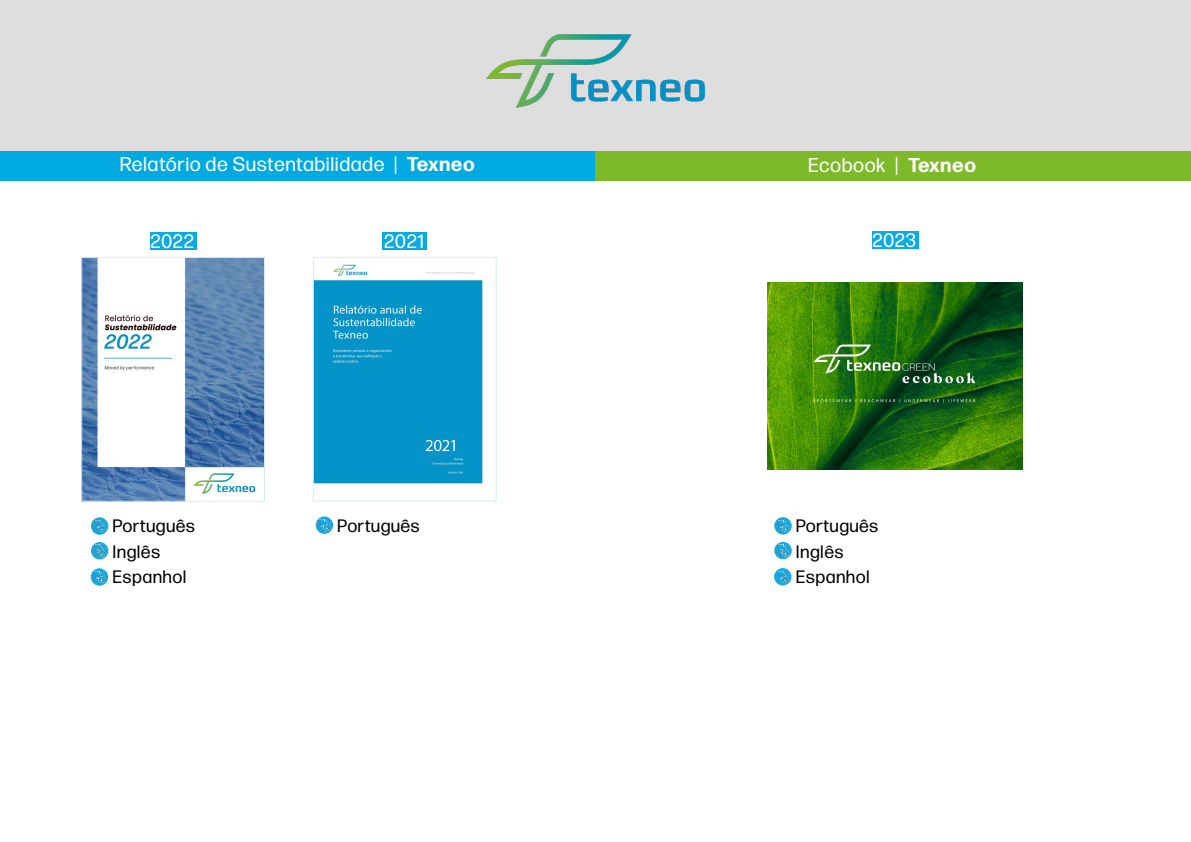
<style>
.page{position:relative;width:1191px;height:842px;background:#fff}
.page>*{position:absolute;margin:0;border:0;box-sizing:border-box;transform-origin:0 0}
.t1{font:20px "Forma DJR Display";letter-spacing:.06em;color:#fffffd}
.t2{font:19.5px "Forma DJR Display";letter-spacing:.06em;color:#fff}
.t3{font:18px "Forma DJR Display";letter-spacing:.055em;color:#000}
.s1{font-weight:700}
</style>
<div class="page">
<svg style="left:91px;top:568px;width:17px;height:18px"></svg>
<svg style="left:774px;top:568px;width:17px;height:17px"></svg>
<svg style="left:91px;top:542px;width:17px;height:17px"></svg>
<svg style="left:774px;top:542px;width:17px;height:17px"></svg>
<svg style="left:91px;top:517px;width:17px;height:18px"></svg>
<svg style="left:774px;top:517px;width:17px;height:17px"></svg>
<svg style="left:316px;top:516px;width:17px;height:18px"></svg>
<img style="left:315px;top:264px;width:168px;height:220px">
<div style="left:313px;top:257px;width:183px;height:244px;border:1px solid #d7edf0"></div>
<img style="left:767px;top:283px;width:256px;height:186px">
<img style="left:83px;top:259px;width:180px;height:240px">
<div style="left:81px;top:257px;width:184px;height:244px;border:1px solid #d7edf0"></div>
<div style="left:150px;top:233px;width:46px;height:17px;background:#0baae1"></div>
<div style="left:872px;top:232px;width:46px;height:17px;background:#0baae1"></div>
<div style="left:383px;top:232px;width:44px;height:18px;background:#0baae1"></div>
<svg style="left:94px;top:571px;width:11px;height:12px"></svg>
<svg style="left:777px;top:571px;width:11px;height:12px"></svg>
<svg style="left:94px;top:545px;width:12px;height:11px"></svg>
<svg style="left:777px;top:545px;width:12px;height:11px"></svg>
<svg style="left:94px;top:520px;width:12px;height:12px"></svg>
<svg style="left:777px;top:520px;width:12px;height:12px"></svg>
<svg style="left:319px;top:519px;width:11px;height:12px"></svg>
<div style="left:0;top:0;width:1191px;height:156px;background:#dedede"></div>
<div style="left:0;top:151px;width:595px;height:29px;background:#00aae0"></div>
<div style="left:595px;top:151px;width:596px;height:29px;background:#7db928"></div>
<img style="left:486px;top:34px;width:220px;height:74px">
<p class="t1" style="left:120px;top:152px;width:356px">Relatório de Sustentabilidade | <span class="s1">Texneo</span></p>
<p class="t1" style="left:808px;top:153px;width:169px">Ecobook | <span class="s1">Texneo</span></p>
<p class="t2" style="left:151px;top:229px;width:44px">2022</p>
<p class="t2" style="left:384px;top:229px;width:41px">2021</p>
<p class="t2" style="left:872px;top:228px;width:45px">2023</p>
<p class="t3" style="left:113px;top:515px;width:83px">Português</p>
<p class="t3" style="left:337px;top:515px;width:83px">Português</p>
<p class="t3" style="left:796px;top:515px;width:83px">Português</p>
<p class="t3" style="left:113px;top:566px;width:75px">Espanhol</p>
<p class="t3" style="left:796px;top:566px;width:75px">Espanhol</p>
<p class="t3" style="left:113px;top:541px;width:49px">Inglês</p>
<p class="t3" style="left:796px;top:541px;width:49px">Inglês</p>
</div>
